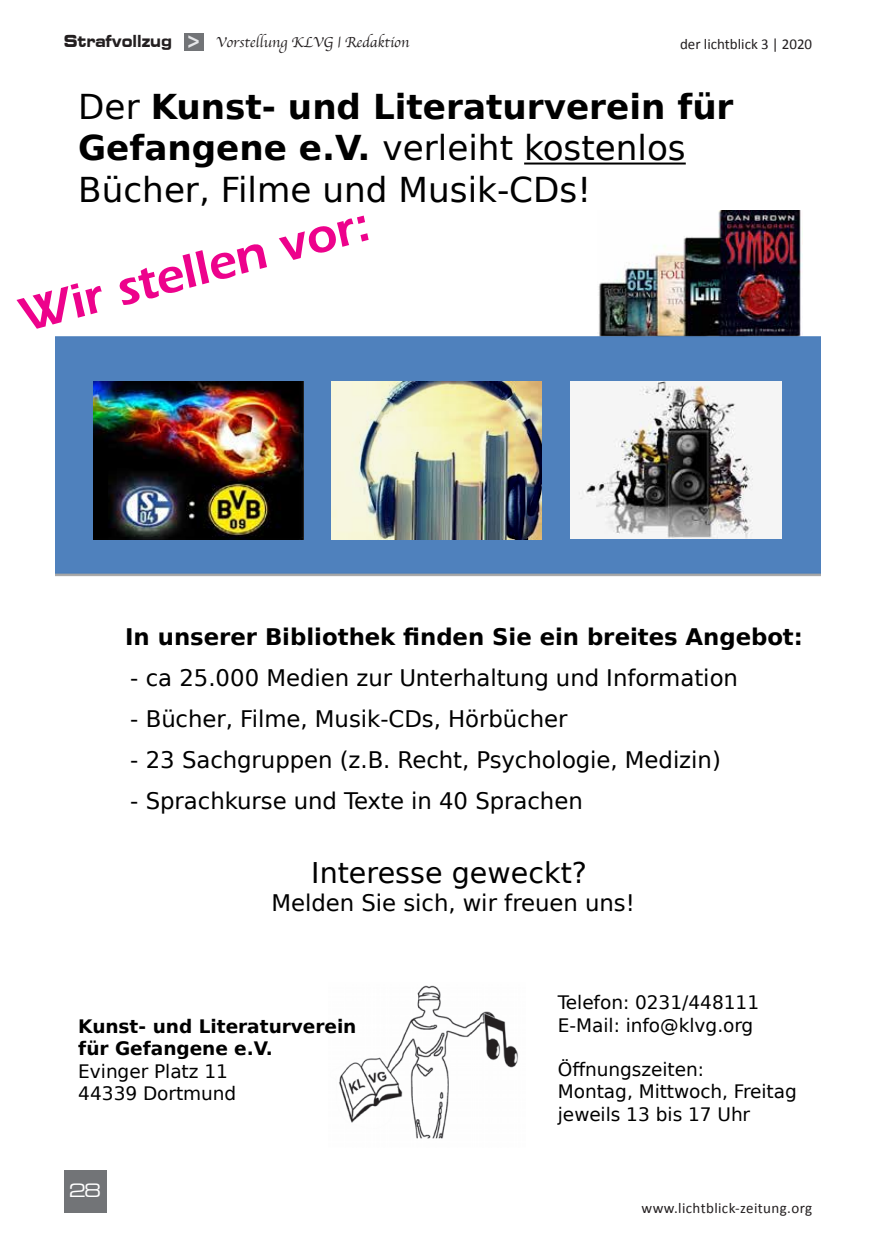
<style>
.page{position:relative;width:876px;height:1234px;background:#fff}
.page>*{position:absolute;margin:0;border:0;box-sizing:border-box;transform-origin:0 0}
.No_Spacing{font:700 47.25px "Erwin";color:#ed028c}
.t1{font:34.2px/41.1px "DejaVu Sans";color:#000}
.t2{font:28.5px "DejaVu Sans";color:#000}
.t3{font:22.8px "DejaVu Sans";letter-spacing:-.005em;color:#000}
.t4{font:700 22.8px "DejaVu Sans";letter-spacing:-.005em;color:#000}
.t5{font:21px "Stencil Std";color:#e6e7e9}
.t6{font:18.6px/22.2px "DejaVu Sans";letter-spacing:-.005em;color:#000}
.t7{font:700 18.6px/22.2px "DejaVu Sans";color:#000}
.t8{font:expanded 18px "Square 721 BT";color:#fff}
.t9{font:700 expanded 16.5px "Square 721 BT";color:#231f20;scale:.82 1}
.t10{font:15px "Calibri";letter-spacing:.015em;color:#231f20}
.t11{font:15px "Apple Chancery";color:#231f20}
.s1{font-weight:700}
</style>
<div class="page">
<div style="left:64px;top:1169px;width:42px;height:43px;background:#727477"></div>
<div style="left:184px;top:33px;width:20px;height:17px;background:#727477"></div>
<img style="left:598px;top:210px;width:204px;height:126px">
<div style="left:55px;top:336px;width:766px;height:238px;background:#4f81bd"></div>
<hr style="left:524px;top:162px;width:162px;height:2px;background:#000">
<img style="left:339px;top:985px;width:179px;height:154px">
<img style="left:332px;top:381px;width:210px;height:158px">
<img style="left:93px;top:381px;width:210px;height:158px">
<img style="left:571px;top:381px;width:210px;height:158px">
<p class="t9" style="left:64px;top:31px;width:134px">Strafvollzug</p>
<p class="t5" style="left:188px;top:27px;width:14px">&gt;</p>
<p class="t11" style="left:216px;top:33px;width:194px">Vorstellung KLVG | Redaktion</p>
<p class="t10" style="left:680px;top:34px;width:134px">der lichtblick 3 | 2020</p>
<h2 class="t1" style="left:78px;top:87px;width:657px">Der <span class="s1">Kunst- und Literaturverein für<br>Gefangene e.V.</span> verleiht kostenlos<br>Bücher, Filme und Musik-CDs!</h2>
<p class="No_Spacing" style="left:12px;top:288px;width:363px;rotate:-15deg">Wir stellen vor:</p>
<p class="t4" style="left:125px;top:626px;width:679px">In unserer Bibliothek finden Sie ein breites Angebot:</p>
<p class="t3" style="left:130px;top:664px;width:609px">- ca 25.000 Medien zur Unterhaltung und Information</p>
<p class="t3" style="left:130px;top:705px;width:439px">- Bücher, Filme, Musik-CDs, Hörbücher</p>
<p class="t3" style="left:130px;top:746px;width:592px">- 23 Sachgruppen (z.B. Recht, Psychologie, Medizin)</p>
<p class="t3" style="left:130px;top:787px;width:454px">- Sprachkurse und Texte in 40 Sprachen</p>
<p class="t2" style="left:311px;top:856px;width:277px">Interesse geweckt?</p>
<p class="t3" style="left:271px;top:890px;width:365px">Melden Sie sich, wir freuen uns!</p>
<p class="t7" style="left:78px;top:1016px;width:280px">Kunst- und Literaturverein für Gefangene e.V.</p>
<p class="t6" style="left:78px;top:1059px;width:160px">Evinger Platz 11<br>44339 Dortmund</p>
<p class="t8" style="left:69px;top:1179px;width:34px">28</p>
<p class="t6" style="left:558px;top:991px;width:203px">Telefon: 0231/448111<br>E-Mail: info@klvg.org</p>
<p class="t6" style="left:558px;top:1058px;width:240px">Öffnungszeiten:<br>Montag, Mittwoch, Freitag jeweils 13 bis 17 Uhr</p>
<p class="t10" style="left:642px;top:1197px;width:172px">www.lichtblick-zeitung.org</p>
</div>
